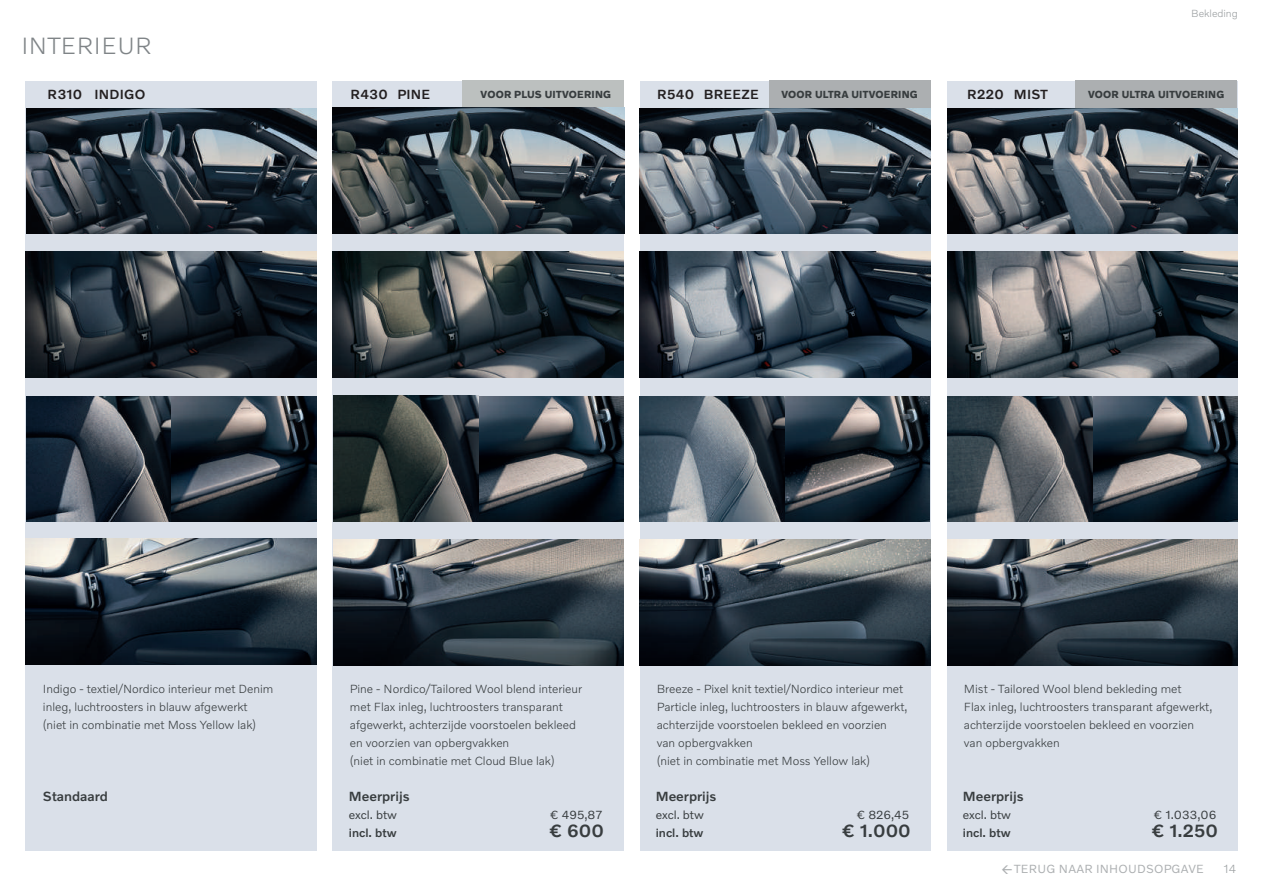
<style>
.page{position:relative;width:1263px;height:893px;background:#fff}
.page>*{position:absolute;margin:0;border:0;box-sizing:border-box;transform-origin:0 0}
.t1{font:300 24px "Volvo Novum";letter-spacing:.02em;color:#7f8487}
.t2{font:500 18px "Volvo Novum";color:#383d3f}
.t3{font:500 13.5px "Volvo Novum";letter-spacing:.02em;color:#231f20}
.t4{font:500 13.5px "Volvo Novum";color:#383d3f}
.t5{font:300 12px/18px "Volvo Novum";color:#383d3f}
.t6{font:12px "Volvo Novum";color:#383d3f}
.t7{font:500 12px "Volvo Novum";color:#383d3f}
.t8{font:12px "Volvo Novum";letter-spacing:.02em;color:#acafb1}
.t9{font:300 12px "Volvo Novum";color:#9b9fa1}
.t10{font:700 10.5px "Volvo Novum";letter-spacing:.02em;color:#383d3f}
.t11{font:300 10.5px "Volvo Novum";color:#9b9fa1}
</style>
<div class="page">
<div style="left:332px;top:81px;width:292px;height:769px;background:#dae0e9"></div>
<div style="left:947px;top:81px;width:290px;height:769px;background:#dae0e9"></div>
<div style="left:640px;top:81px;width:291px;height:769px;background:#dae0e9"></div>
<div style="left:769px;top:81px;width:162px;height:27px;background:#acafb1"></div>
<div style="left:1076px;top:81px;width:161px;height:27px;background:#acafb1"></div>
<div style="left:462px;top:81px;width:162px;height:27px;background:#bcc0bf"></div>
<div style="left:25px;top:81px;width:292px;height:769px;background:#dae0e9"></div>
<img style="left:26px;top:108px;width:290px;height:126px">
<img style="left:26px;top:539px;width:290px;height:126px">
<img style="left:26px;top:396px;width:290px;height:126px">
<img style="left:333px;top:108px;width:291px;height:126px">
<img style="left:25px;top:252px;width:291px;height:126px">
<img style="left:333px;top:540px;width:290px;height:126px">
<img style="left:333px;top:252px;width:291px;height:126px">
<img style="left:333px;top:396px;width:290px;height:126px">
<img style="left:947px;top:540px;width:290px;height:126px">
<img style="left:947px;top:108px;width:290px;height:126px">
<img style="left:947px;top:252px;width:290px;height:126px">
<img style="left:947px;top:396px;width:290px;height:126px">
<img style="left:640px;top:108px;width:290px;height:126px">
<img style="left:640px;top:540px;width:290px;height:126px">
<img style="left:639px;top:252px;width:291px;height:126px">
<img style="left:640px;top:396px;width:290px;height:126px">
<h1 class="t1" style="left:21px;top:30px;width:132px">INTERIEUR</h1>
<p class="t3" style="left:48px;top:86px;width:99px">R310 INDIGO</p>
<p class="t3" style="left:351px;top:86px;width:81px">R430 PINE</p>
<p class="t11" style="left:1191px;top:7px;width:48px">Bekleding</p>
<p class="t3" style="left:657px;top:86px;width:104px">R540 BREEZE</p>
<p class="t3" style="left:967px;top:86px;width:82px">R220 MIST</p>
<p class="t10" style="left:480px;top:88px;width:132px">VOOR PLUS UITVOERING</p>
<p class="t10" style="left:781px;top:88px;width:138px">VOOR ULTRA UITVOERING</p>
<p class="t10" style="left:1088px;top:88px;width:138px">VOOR ULTRA UITVOERING</p>
<p class="t5" style="left:43px;top:679px;width:232px">Indigo - textiel/Nordico interieur met Denim inleg, luchtroosters in blauw afgewerkt (niet in combinatie met Moss Yellow lak)</p>
<p class="t4" style="left:43px;top:788px;width:67px">Standaard</p>
<p class="t5" style="left:350px;top:679px;width:234px">Pine - Nordico/Tailored Wool blend interieur met Flax inleg, luchtroosters transparant afgewerkt, achterzijde voorstoelen bekleed en voorzien van opbergvakken<br>(niet in combinatie met Cloud Blue lak)</p>
<p class="t4" style="left:349px;top:788px;width:62px">Meerprijs</p>
<p class="t6" style="left:349px;top:807px;width:50px">excl. btw</p>
<p class="t6" style="left:550px;top:807px;width:54px">€ 495,87</p>
<p class="t7" style="left:349px;top:825px;width:49px">incl. btw</p>
<h2 class="t2" style="left:550px;top:819px;width:56px">€ 600</h2>
<p class="t5" style="left:657px;top:679px;width:252px">Breeze - Pixel knit textiel/Nordico interieur met Particle inleg, luchtroosters in blauw afgewerkt, achterzijde voorstoelen bekleed en voorzien van opbergvakken<br>(niet in combinatie met Moss Yellow lak)</p>
<p class="t4" style="left:656px;top:788px;width:62px">Meerprijs</p>
<p class="t6" style="left:656px;top:807px;width:50px">excl. btw</p>
<p class="t6" style="left:857px;top:807px;width:54px">€ 826,45</p>
<p class="t7" style="left:656px;top:825px;width:49px">incl. btw</p>
<h2 class="t2" style="left:842px;top:819px;width:70px">€ 1.000</h2>
<p class="t5" style="left:964px;top:679px;width:250px">Mist - Tailored Wool blend bekleding met<br>Flax inleg, luchtroosters transparant afgewerkt, achterzijde voorstoelen bekleed en voorzien van opbergvakken</p>
<p class="t4" style="left:963px;top:788px;width:62px">Meerprijs</p>
<p class="t6" style="left:963px;top:807px;width:50px">excl. btw</p>
<p class="t6" style="left:1154px;top:807px;width:64px">€ 1.033,06</p>
<p class="t7" style="left:963px;top:825px;width:49px">incl. btw</p>
<h2 class="t2" style="left:1152px;top:819px;width:67px">€ 1.250</h2>
<p class="t8" style="left:1014px;top:861px;width:191px">TERUG NAAR INHOUDSOPGAVE</p>
<p class="t9" style="left:1223px;top:861px;width:14px">14</p>
</div>
